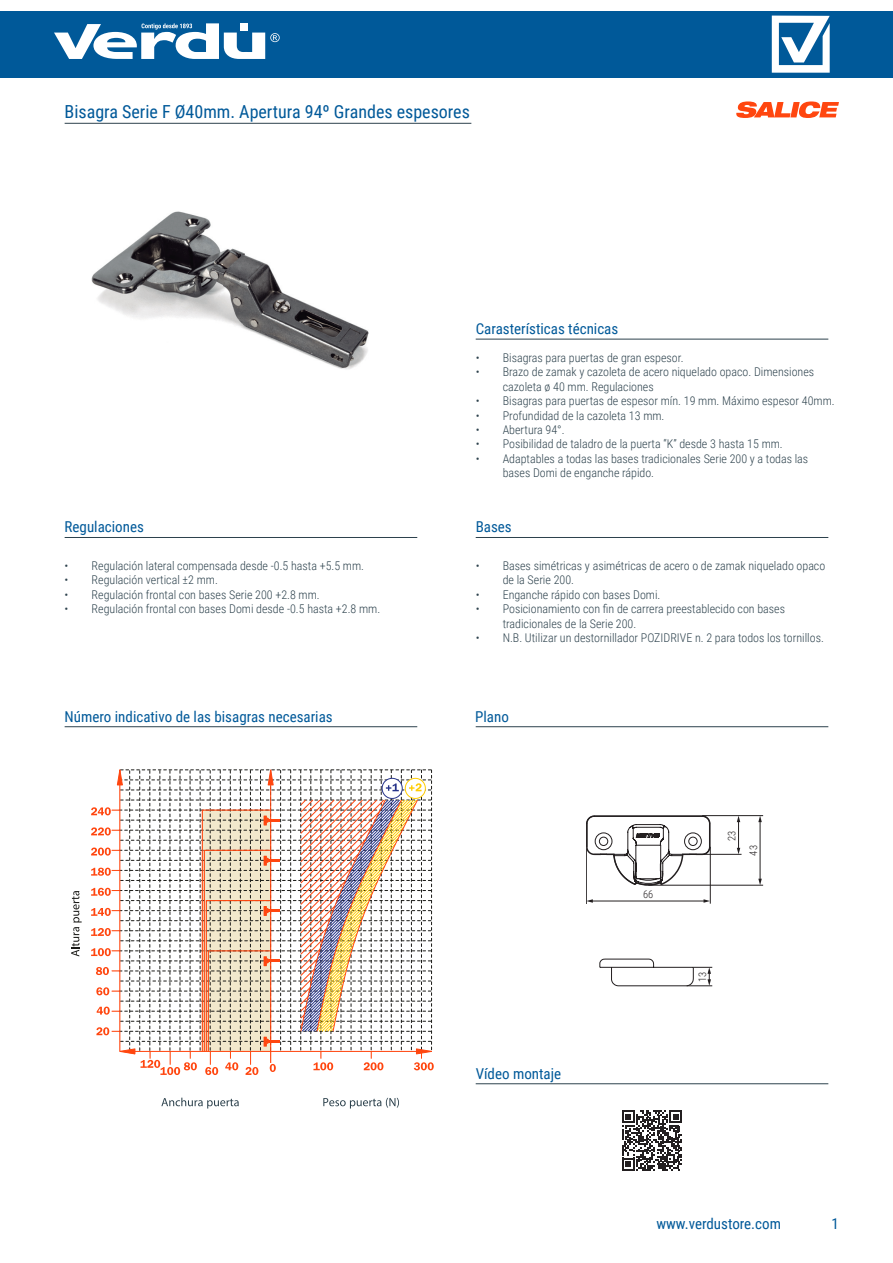
<style>
.page{position:relative;width:893px;height:1263px;background:#fff}
.page>*{position:absolute;margin:0;border:0;box-sizing:border-box;transform-origin:0 0}
.t1{font:18px "Roboto Condensed";color:#005999}
.t2{font:15px "Roboto Condensed";color:#005999}
.t3{font:300 12px/14.4px "Roboto Condensed";color:#2d424d}
.t4{font:300 10.5px "Roboto Condensed";color:#231f20}
</style>
<div class="page">
<div style="left:0;top:11px;width:893px;height:67px;background:#005999"></div>
<svg style="left:54px;top:23px;width:226px;height:36px"></svg>
<svg style="left:772px;top:16px;width:58px;height:57px"></svg>
<hr style="left:65px;top:123px;width:406px;height:1px;background:#2d424d">
<hr style="left:476px;top:339px;width:352px;height:1px;background:#2d424d">
<hr style="left:476px;top:726px;width:352px;height:1px;background:#2d424d">
<hr style="left:476px;top:1083px;width:352px;height:1px;background:#2d424d">
<hr style="left:65px;top:726px;width:352px;height:1px;background:#2d424d">
<hr style="left:65px;top:537px;width:352px;height:1px;background:#2d424d">
<hr style="left:476px;top:537px;width:352px;height:1px;background:#2d424d">
<svg style="left:622px;top:1110px;width:60px;height:60px"></svg>
<svg style="left:91px;top:769px;width:343px;height:306px"></svg>
<svg style="left:161px;top:1098px;width:78px;height:10px"></svg>
<svg style="left:323px;top:1098px;width:76px;height:10px"></svg>
<svg style="left:71px;top:891px;width:11px;height:65px"></svg>
<svg style="left:586px;top:815px;width:125px;height:73px"></svg>
<hr style="left:710px;top:847px;width:1px;height:57px;background:#231f20">
<hr style="left:586px;top:848px;width:1px;height:56px;background:#231f20">
<hr style="left:702px;top:815px;width:61px;height:1px;background:#231f20">
<hr style="left:648px;top:885px;width:115px;height:1px;background:#231f20">
<hr style="left:703px;top:854px;width:38px;height:1px;background:#231f20">
<hr style="left:760px;top:821px;width:1px;height:59px;background:#231f20">
<svg style="left:758px;top:816px;width:4px;height:6px"></svg>
<svg style="left:758px;top:879px;width:4px;height:6px"></svg>
<svg style="left:737px;top:816px;width:3px;height:38px"></svg>
<hr style="left:592px;top:901px;width:113px;height:1px;background:#231f20">
<svg style="left:704px;top:899px;width:6px;height:4px"></svg>
<svg style="left:586px;top:899px;width:7px;height:4px"></svg>
<svg style="left:599px;top:958px;width:113px;height:28px"></svg>
<img style="left:91px;top:211px;width:278px;height:158px">
<svg style="left:736px;top:101px;width:103px;height:17px"></svg>
<p class="t1" style="left:65px;top:99px;width:407px">Bisagra Serie F Ø40mm. Apertura 94º Grandes espesores</p>
<p class="t2" style="left:476px;top:318px;width:144px">Carasterísticas técnicas</p>
<p class="t3" style="left:476px;top:350px;width:209px">• Bisagras para puertas de gran espesor.</p>
<p class="t3" style="left:503px;top:365px;width:313px;text-indent:-27px">• Brazo de zamak y cazoleta de acero niquelado opaco. Dimensiones cazoleta ø 40 mm. Regulaciones</p>
<p class="t3" style="left:476px;top:393px;width:360px">• Bisagras para puertas de espesor mín. 19 mm. Máximo espesor 40mm.</p>
<p class="t3" style="left:476px;top:408px;width:190px">• Profundidad de la cazoleta 13 mm.</p>
<p class="t3" style="left:476px;top:422px;width:90px">• Abertura 94°.</p>
<p class="t3" style="left:476px;top:437px;width:309px">• Posibilidad de taladro de la puerta “K” desde 3 hasta 15 mm.</p>
<p class="t3" style="left:503px;top:451px;width:307px;text-indent:-27px">• Adaptables a todas las bases tradicionales Serie 200 y a todas las bases Domi de enganche rápido.</p>
<p class="t2" style="left:65px;top:516px;width:81px">Regulaciones</p>
<p class="t2" style="left:476px;top:516px;width:38px">Bases</p>
<p class="t3" style="left:65px;top:558px;width:301px">• Regulación lateral compensada desde -0.5 hasta +5.5 mm.</p>
<p class="t3" style="left:65px;top:573px;width:155px">• Regulación vertical ±2 mm.</p>
<p class="t3" style="left:65px;top:587px;width:257px">• Regulación frontal con bases Serie 200 +2.8 mm.</p>
<p class="t3" style="left:65px;top:601px;width:317px">• Regulación frontal con bases Domi desde -0.5 hasta +2.8 mm.</p>
<p class="t2" style="left:65px;top:706px;width:270px">Número indicativo de las bisagras necesarias</p>
<p class="t3" style="left:503px;top:558px;width:324px;text-indent:-27px">• Bases simétricas y asimétricas de acero o de zamak niquelado opaco de la Serie 200.</p>
<p class="t3" style="left:476px;top:587px;width:186px">• Enganche rápido con bases Domi.</p>
<p class="t3" style="left:503px;top:601px;width:284px;text-indent:-27px">• Posicionamiento con fin de carrera preestablecido con bases tradicionales de la Serie 200.</p>
<p class="t3" style="left:476px;top:630px;width:350px">• N.B. Utilizar un destornillador POZIDRIVE n. 2 para todos los tornillos.</p>
<p class="t2" style="left:475px;top:706px;width:35px">Plano</p>
<p class="t2" style="left:476px;top:1063px;width:87px">Vídeo montaje</p>
<p class="t4" style="left:643px;top:887px;width:12px">66</p>
<p class="t4" style="left:724px;top:841px;width:12px;rotate:-90deg">23</p>
<p class="t4" style="left:746px;top:855px;width:12px;rotate:-90deg">43</p>
<p class="t4" style="left:695px;top:982px;width:12px;rotate:-90deg">13</p>
<p class="t2" style="left:656px;top:1213px;width:126px">www.verdustore.com</p>
<p class="t2" style="left:832px;top:1213px;width:9px">1</p>
</div>
